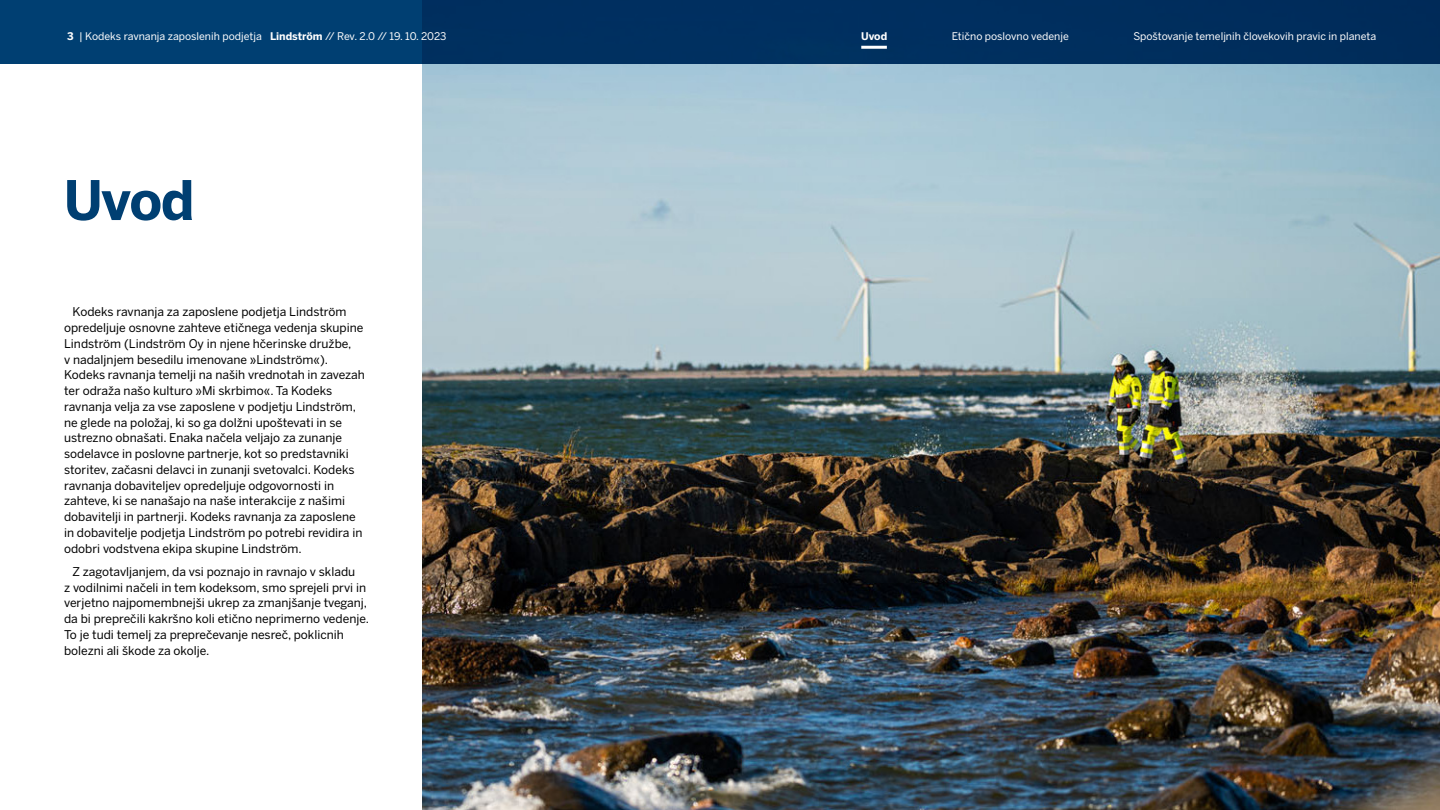
<style>
.page{position:relative;width:1440px;height:810px;background:#fff}
.page>*{position:absolute;margin:0;border:0;box-sizing:border-box;transform-origin:0 0}
.h2_musta{font:700 54px "Benton Sans";color:#003f72}
.Leipis{font:12px/15.8px "Benton Sans";color:#000}
.t1{font:10.5px "Benton Sans";color:#fff}
.t2{font:700 10.5px "Benton Sans";color:#fff}
.s1{font-weight:700}
</style>
<div class="page">
<img style="left:422px;top:63px;width:1018px;height:747px">
<div style="left:0;top:0;width:1440px;height:63px;background:linear-gradient(to right,#003f72,#002856)"></div>
<hr style="left:861px;top:46px;width:26px;height:3px;background:#fff">
<p class="t1" style="left:67px;top:30px;width:381px"><span class="s1">3</span> | Kodeks ravnanja zaposlenih podjetja <span class="s1">Lindström</span> // Rev. 2.0 // 19. 10. 2023</p>
<p class="t2" style="left:861px;top:29px;width:27px">Uvod</p>
<p class="t1" style="left:952px;top:30px;width:119px">Etično poslovno vedenje</p>
<p class="t1" style="left:1133px;top:30px;width:244px">Spoštovanje temeljnih človekovih pravic in planeta</p>
<h2 class="h2_musta" style="left:64px;top:166px;width:132px">Uvod</h2>
<p class="Leipis" style="left:64px;top:304px;width:302px;text-indent:9px">Kodeks ravnanja za zaposlene podjetja Lindström opredeljuje osnovne zahteve etičnega vedenja skupine Lindström (Lindström Oy in njene hčerinske družbe,<br>v nadaljnjem besedilu imenovane »Lindström«).<br>Kodeks ravnanja temelji na naših vrednotah in zavezah ter odraža našo kulturo »Mi skrbimo«. Ta Kodeks ravnanja velja za vse zaposlene v podjetju Lindström, ne glede na položaj, ki so ga dolžni upoštevati in se ustrezno obnašati. Enaka načela veljajo za zunanje sodelavce in poslovne partnerje, kot so predstavniki storitev, začasni delavci in zunanji svetovalci. Kodeks ravnanja dobaviteljev opredeljuje odgovornosti in zahteve, ki se nanašajo na naše interakcije z našimi dobavitelji in partnerji. Kodeks ravnanja za zaposlene in dobavitelje podjetja Lindström po potrebi revidira in odobri vodstvena ekipa skupine Lindström.</p>
<p class="Leipis" style="left:64px;top:564px;width:306px;text-indent:9px">Z zagotavljanjem, da vsi poznajo in ravnajo v skladu<br>z vodilnimi načeli in tem kodeksom, smo sprejeli prvi in verjetno najpomembnejši ukrep za zmanjšanje tveganj, da bi preprečili kakršno koli etično neprimerno vedenje.<br>To je tudi temelj za preprečevanje nesreč, poklicnih bolezni ali škode za okolje.</p>
</div>
